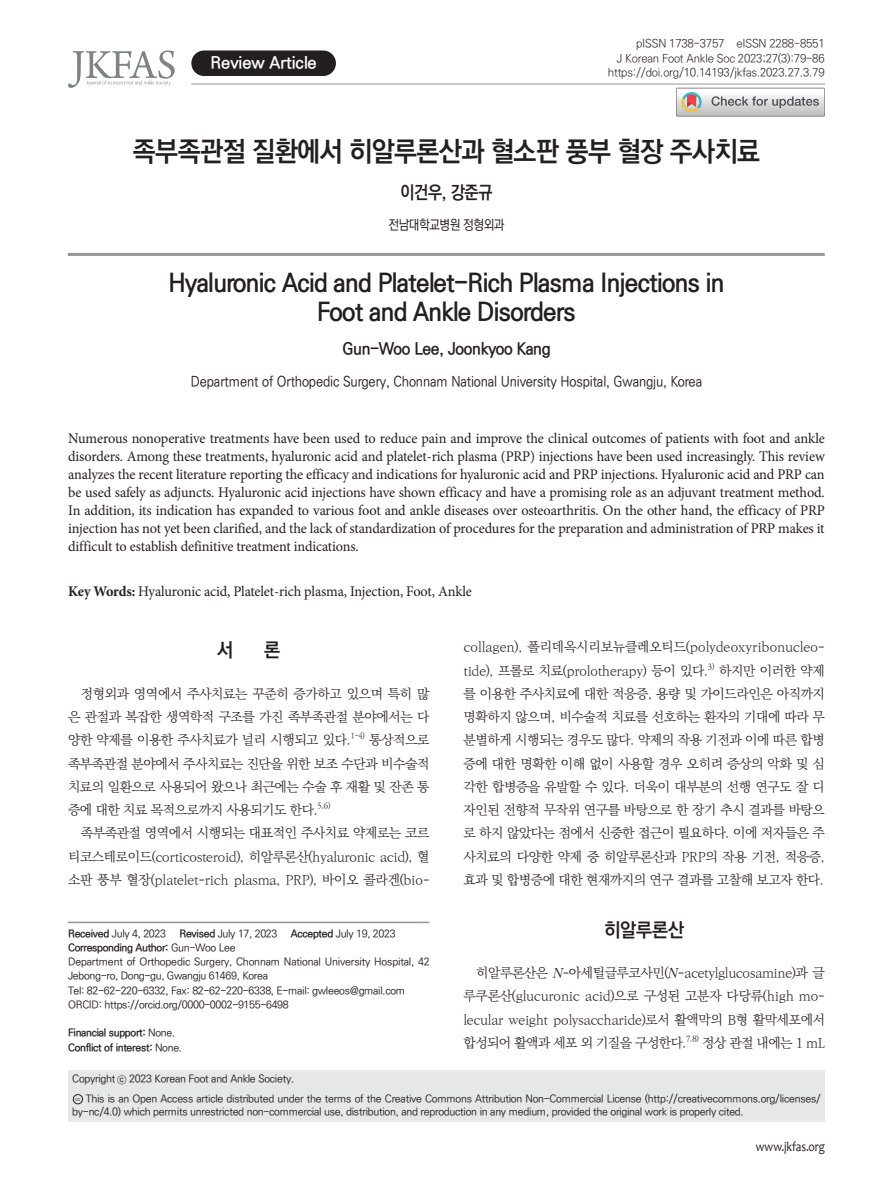
<style>
.page{position:relative;width:893px;height:1191px;background:#fff}
.page>*{position:absolute;margin:0;border:0;box-sizing:border-box;transform-origin:0 0}
.t1{font:700 27.75px "Ko Pub Dotum";letter-spacing:-.02em;color:#231f20;scale:.95 1}
.t2{font:700 25.5px/28.5px "Ko Pub Dotum";letter-spacing:-.025em;color:#231f20;text-align:center;scale:.95 1}
.t3{font:700 19.5px "Ko Pub Dotum";letter-spacing:-.01em;color:#231f20;scale:.95 1}
.t4{font:700 18px "Ko Pub Dotum";letter-spacing:-.02em;color:#231f20;scale:.9 1}
.t5{font:700 16.5px "Ko Pub Dotum";letter-spacing:-.02em;color:#231f20;scale:.95 1}
.t6{font:700 16.5px "Ko Pub Dotum";color:#fff}
.t7{font:14.7px/18px "Minion Pro";letter-spacing:-.01em;color:#231f20;text-align:justify}
.t8{font:500 14.25px "Ko Pub Dotum";letter-spacing:-.01em;color:#231f20;scale:.9 1}
.t9{font:13.5px "Candara";letter-spacing:-.01em;color:#231f20;scale:.85 1}
.t10{font:500 13.5px "Ko Pub Dotum";letter-spacing:-.03em;color:#231f20;scale:.9 1}
.t11{font:300 13.2px/23.2px "Ko Pub Batang";letter-spacing:-.03em;color:#231f20;text-align:justify}
.t12{font:300 11.25px/14.2px "Ko Pub Dotum";letter-spacing:-.02em;color:#231f20;text-align:right}
.t13{font:500 10.5px/14.2px "Ko Pub Dotum";letter-spacing:-.025em;color:#231f20}
.t14{font:700 10.5px/14.2px "Ko Pub Dotum";letter-spacing:-.03em;color:#231f20}
.t15{font:300 7.65px "Ko Pub Batang";color:#231f20}
.t16{font:4.35px "Gothic 725 BT Black A";color:#6c6d70}
.s1{font-weight:700}
.s2{font-weight:500}
.s3{font-style:italic}
</style>
<div class="page">
<div style="left:191px;top:50px;width:145px;height:26px;background:#231f20;border-radius:13px"></div>
<svg style="left:68px;top:50px;width:107px;height:38px"></svg>
<hr style="left:191px;top:84px;width:634px;height:1px;background:#939598">
<div style="left:68px;top:1069px;width:757px;height:52px;background:#e6e7e9"></div>
<div style="left:73px;top:1094px;width:10px;height:10px;border:1px solid #231f20;border-radius:50%"></div>
<svg style="left:676px;top:88px;width:149px;height:28px"></svg>
<hr style="left:68px;top:921px;width:361px;height:2px;background:#939598">
<hr style="left:68px;top:253px;width:757px;height:3px;background:#939598">
<p class="t6" style="left:211px;top:55px;width:108px">Review Article</p>
<p class="t12" style="left:608px;top:37px;width:218px">pISSN 1738-3757 eISSN 2288-8551<br>J Korean Foot Ankle Soc 2023;27(3):79-86 https://doi.org/10.14193/jkfas.2023.27.3.79</p>
<p class="t1" style="left:133px;top:138px;width:662px">족부족관절 질환에서 히알루론산과 혈소판 풍부 혈장 주사치료</p>
<p class="t4" style="left:400px;top:184px;width:104px">이건우, 강준규</p>
<p class="t10" style="left:388px;top:218px;width:130px">전남대학교병원 정형외과</p>
<p class="t2" style="left:169px;top:270px;width:587px">Hyaluronic Acid and Platelet-Rich Plasma Injections in<br>Foot and Ankle Disorders</p>
<p class="t5" style="left:342px;top:340px;width:221px">Gun-Woo Lee, Joonkyoo Kang</p>
<p class="t8" style="left:191px;top:374px;width:570px">Department of Orthopedic Surgery, Chonnam National University Hospital, Gwangju, Korea</p>
<p class="t7" style="left:68px;top:429px;width:758px">Numerous nonoperative treatments have been used to reduce pain and improve the clinical outcomes of patients with foot and ankle disorders. Among these treatments, hyaluronic acid and platelet-rich plasma (PRP) injections have been used increasingly. This review analyzes the recent literature reporting the efficacy and indications for hyaluronic acid and PRP injections. Hyaluronic acid and PRP can be used safely as adjuncts. Hyaluronic acid injections have shown efficacy and have a promising role as an adjuvant treatment method.<br>In addition, its indication has expanded to various foot and ankle diseases over osteoarthritis. On the other hand, the efficacy of PRP injection has not yet been clarified, and the lack of standardization of procedures for the preparation and administration of PRP makes it difficult to establish definitive treatment indications.</p>
<p class="t7" style="left:68px;top:582px;width:405px"><span class="s1">Key Words:</span> Hyaluronic acid, Platelet-rich plasma, Injection, Foot, Ankle</p>
<p class="t3" style="left:217px;top:640px;width:19px">서</p>
<p class="t3" style="left:264px;top:640px;width:19px">론</p>
<p class="t11" style="left:68px;top:682px;width:363px;text-indent:13px">정형외과 영역에서 주사치료는 꾸준히 증가하고 있으며 특히 많 은 관절과 복잡한 생역학적 구조를 가진 족부족관절 분야에서는 다 양한 약제를 이용한 주사치료가 널리 시행되고 있다.</p>
<p class="t15" style="left:350px;top:732px;width:16px">1-4)</p>
<p class="t11" style="left:68px;top:729px;width:363px;text-indent:301px">통상적으로 족부족관절 분야에서 주사치료는 진단을 위한 보조 수단과 비수술적 치료의 일환으로 사용되어 왔으나 최근에는 수술 후 재활 및 잔존 통 증에 대한 치료 목적으로까지 사용되기도 한다.</p>
<p class="t15" style="left:318px;top:802px;width:14px">5,6)</p>
<p class="t11" style="left:68px;top:822px;width:363px;text-indent:13px">족부족관절 영역에서 시행되는 대표적인 주사치료 약제로는 코르 티코스테로이드(corticosteroid), 히알루론산(hyaluronic acid), 혈 소판 풍부 혈장(platelet-rich plasma, PRP), 바이오 콜라겐(bio-</p>
<p class="t13" style="left:68px;top:926px;width:100px"><span class="s1">Received</span> July 4, 2023</p>
<p class="t13" style="left:179px;top:926px;width:100px"><span class="s1">Revised</span> July 17, 2023</p>
<p class="t13" style="left:291px;top:926px;width:106px"><span class="s1">Accepted</span> July 19, 2023</p>
<p class="t13" style="left:68px;top:941px;width:363px"><span class="s1">Corresponding Author:</span> Gun-Woo Lee<br>Department of Orthopedic Surgery, Chonnam National University Hospital, 42<br>Jebong-ro, Dong-gu, Gwangju 61469, Korea<br>Tel: 82-62-220-6332, Fax: 82-62-220-6338, E-mail: gwleeos@gmail.com ORCID: https://orcid.org/0000-0002-9155-6498</p>
<p class="t14" style="left:68px;top:1026px;width:116px">Financial support: <span class="s2">None.<br></span>Conflict of interest: <span class="s2">None.</span></p>
<p class="t13" style="left:72px;top:1072px;width:223px">Copyright ⓒ 2023 Korean Foot and Ankle Society.</p>
<p class="t11" style="left:463px;top:636px;width:363px">collagen), 폴리데옥시리보뉴클레오티드(polydeoxyribonucleo&shy;tide), 프롤로 치료(prolotherapy) 등이 있다.</p>
<p class="t15" style="left:708px;top:662px;width:8px">3)</p>
<p class="t11" style="left:463px;top:659px;width:363px;text-indent:256px">하지만 이러한 약제 를 이용한 주사치료에 대한 적응증, 용량 및 가이드라인은 아직까지 명확하지 않으며, 비수술적 치료를 선호하는 환자의 기대에 따라 무 분별하게 시행되는 경우도 많다. 약제의 작용 기전과 이에 따른 합병 증에 대한 명확한 이해 없이 사용할 경우 오히려 증상의 악화 및 심 각한 합병증을 유발할 수 있다. 더욱이 대부분의 선행 연구도 잘 디 자인된 전향적 무작위 연구를 바탕으로 한 장기 추시 결과를 바탕으 로 하지 않았다는 점에서 신중한 접근이 필요하다. 이에 저자들은 주 사치료의 다양한 약제 중 히알루론산과 PRP의 작용 기전, 적응증, 효과 및 합병증에 대한 현재까지의 연구 결과를 고찰해 보고자 한다.</p>
<p class="t3" style="left:604px;top:919px;width:86px">히알루론산</p>
<p class="t11" style="left:463px;top:961px;width:363px;text-indent:13px">히알루론산은 <span class="s3">N</span>-아세틸글루코사민(<span class="s3">N</span>-acetylglucosamine)과 글 루쿠론산(glucuronic acid)으로 구성된 고분자 다당류(high mo&shy;lecular weight polysaccharide)로서 활액막의 B형 활막세포에서 합성되어 활액과 세포 외 기질을 구성한다.</p>
<p class="t15" style="left:686px;top:1034px;width:14px">7,8)</p>
<p class="t11" style="left:702px;top:1031px;width:124px">정상 관절 내에는 1 mL</p>
<p class="t13" style="left:86px;top:1091px;width:736px">This is an Open Access article distributed under the terms of the Creative Commons Attribution Non-Commercial License (http://creativecommons.org/licenses/</p>
<p class="t16" style="left:75px;top:1096px;width:7px">CC</p>
<p class="t13" style="left:72px;top:1105px;width:673px">by-nc/4.0) which permits unrestricted non-commercial use, distribution, and reproduction in any medium, provided the original work is properly cited.</p>
<p class="t9" style="left:756px;top:1137px;width:83px">www.jkfas.org</p>
</div>
